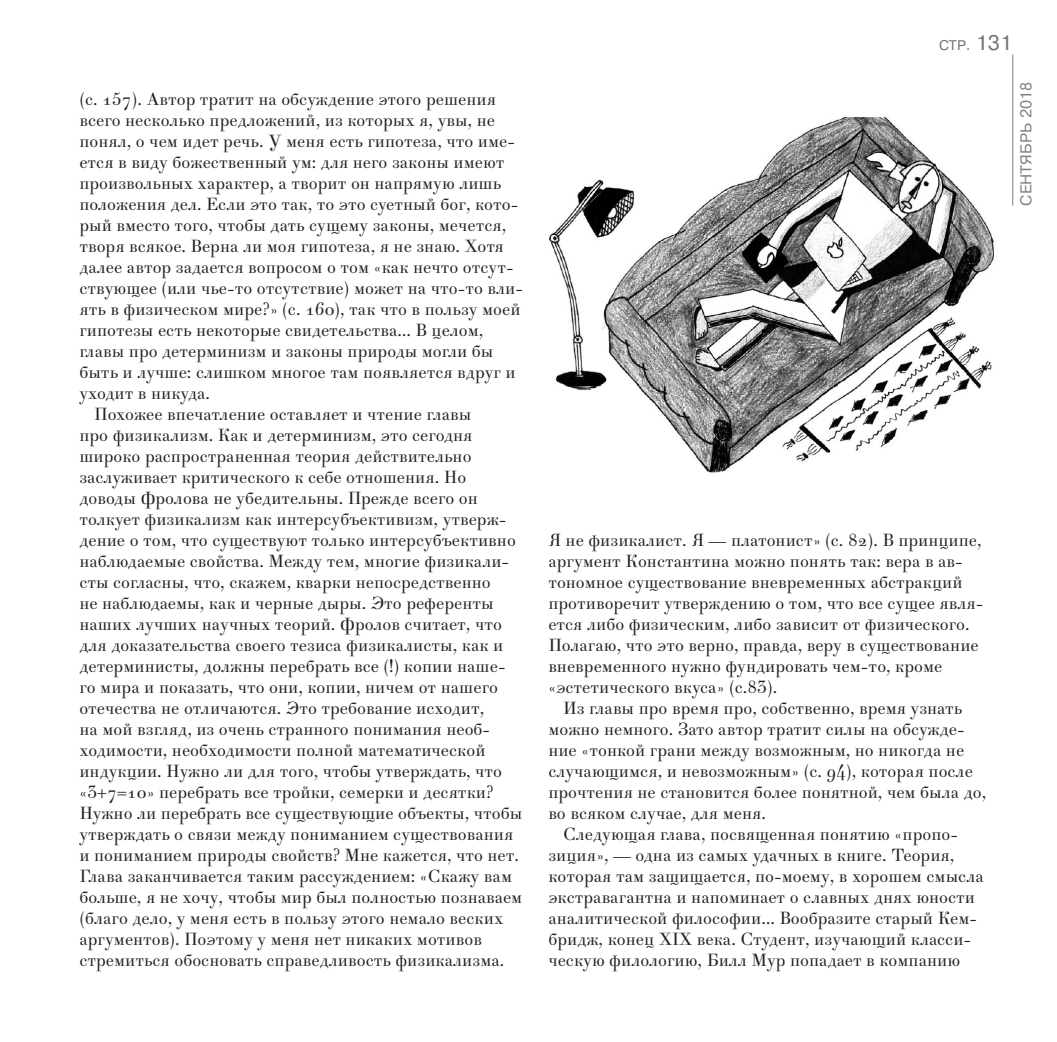
<style>
.page{position:relative;width:1057px;height:1042px;background:#fff}
.page>*{position:absolute;margin:0;border:0;box-sizing:border-box;transform-origin:0 0}
.текст{font:17.5px/21px "Theano Didot";color:#231f20}
.t1{font:15.75px "Pragmatica C";color:#808285}
.t2{font:14px "Pragmatica C";color:#717275}
.s1{font-size:15.75px}
.s2{font-size:21px}
</style>
<div class="page">
<hr style="left:1012px;top:55px;width:1px;height:151px;background:#808285">
<img style="left:549px;top:117px;width:446px;height:356px">
<p class="текст" style="left:79px;top:89px;width:445px">(с. 157). Автор тратит на обсуждение этого решения всего несколько предложений, из которых я, увы, не понял, о чем идет речь. У меня есть гипотеза, что име&shy;ется в виду божественный ум: для него законы имеют произвольных характер, а творит он напрямую лишь положения дел. Если это так, то это суетный бог, кото&shy;рый вместо того, чтобы дать сущему законы, мечется, творя всякое. Верна ли моя гипотеза, я не знаю. Хотя далее автор задается вопросом о том «как нечто отсут&shy;ствующее (или чье-то отсутствие) может на что-то вли&shy;ять в физическом мире?» (с. 160), так что в пользу моей гипотезы есть некоторые свидетельства… В целом, главы про детерминизм и законы природы могли бы быть и лучше: слишком многое там появляется вдруг и уходит в никуда.</p>
<p class="текст" style="left:79px;top:404px;width:444px;text-indent:15px">Похожее впечатление оставляет и чтение главы<br>про физикализм. Как и детерминизм, это сегодня широко распространенная теория действительно заслуживает критического к себе отношения. Но доводы Фролова не убедительны. Прежде всего он толкует физикализм как интерсубъективизм, утверж&shy;дение о том, что существуют только интерсубъективно наблюдаемые свойства. Между тем, многие физикали&shy;сты согласны, что, скажем, кварки непосредственно<br>не наблюдаемы, как и черные дыры. Это референты наших лучших научных теорий. Фролов считает, что для доказательства своего тезиса физикалисты, как и детерминисты, должны перебрать все (!) копии наше&shy;го мира и показать, что они, копии, ничем от нашего отечества не отличаются. Это требование исходит,<br>на мой взгляд, из очень странного понимания необ&shy;ходимости, необходимости полной математической индукции. Нужно ли для того, чтобы утверждать, что «3+7=10» перебрать все тройки, семерки и десятки?<br>Нужно ли перебрать все существующие объекты, чтобы утверждать о связи между пониманием существования и пониманием природы свойств? Мне кажется, что нет.<br>Глава заканчивается таким рассуждением: «Скажу вам больше, я не хочу, чтобы мир был полностью познаваем (благо дело, у меня есть в пользу этого немало веских аргументов). Поэтому у меня нет никаких мотивов стремиться обосновать справедливость физикализма.</p>
<p class="t2" style="left:939px;top:38px;width:75px">СТР<span class="s1">.</span> <span class="s2">131</span></p>
<p class="t1" style="left:1017px;top:206px;width:125px;rotate:-90deg">СЕНТЯБРЬ 2018</p>
<p class="текст" style="left:548px;top:530px;width:436px">Я не физикалист. Я — платонист» (с. 82). В принципе, аргумент Константина можно понять так: вера в ав&shy;тономное существование вневременных абстракций противоречит утверждению о том, что все сущее явля&shy;ется либо физическим, либо зависит от физического.<br>Полагаю, что это верно, правда, веру в существование вневременного нужно фундировать чем-то, кроме «эстетического вкуса» (с.83).</p>
<p class="текст" style="left:548px;top:698px;width:439px;text-indent:15px">Из главы про время про, собственно, время узнать можно немного. Зато автор тратит силы на обсужде&shy;ние «тонкой грани между возможным, но никогда не случающимся, и невозможным» (с. 94), которая после прочтения не становится более понятной, чем была до, во всяком случае, для меня.</p>
<p class="текст" style="left:548px;top:824px;width:437px;text-indent:15px">Следующая глава, посвященная понятию «пропо&shy;зиция», — одна из самых удачных в книге. Теория, которая там защищается, по-моему, в хорошем смысла экстравагантна и напоминает о славных днях юности аналитической философии… Вообразите старый Кем&shy;бридж, конец XIX века. Студент, изучающий класси&shy;ческую филологию, Билл Мур попадает в компанию</p>
</div>
